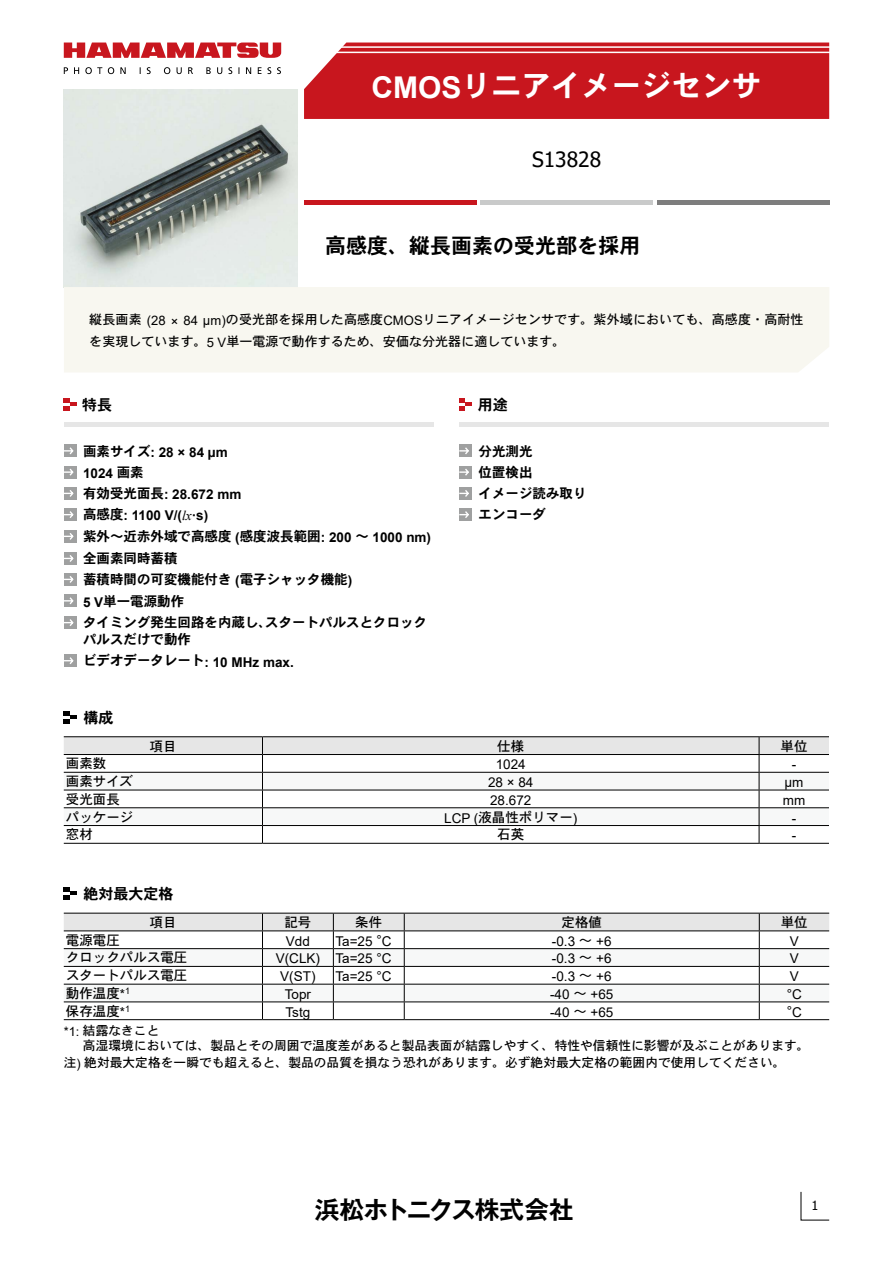
<style>
.page{position:relative;width:893px;height:1263px;background:#fff}
.page>*{position:absolute;margin:0;border:0;box-sizing:border-box;transform-origin:0 0}
.t1{font:30px "DFHS Gothic W7 WINP RKSJ H";color:#fff}
.t2{font:700 24.6px "Gothic MB101 Pro De";letter-spacing:-.025em;color:#000}
.t3{font:21px "DFHS Gothic W7 WINP RKSJ H";color:#000}
.t4{font:21px "Tahoma";color:#000}
.t5{font:15px "DFHS Gothic W7 WINP RKSJ H";color:#000}
.t6{font:13.5px/21.5px "DFHS Gothic W7 WINP RKSJ H";color:#000}
.t7{font:13.5px "Arial";color:#000}
.t8{font:13.5px "DFHS Gothic W5 WINP RKSJ H";color:#000}
.t9{font:700 13.5px/21.3px "Arial";color:#000}
.t10{font:13.05px/22.5px "DFHS Gothic W5 WINP RKSJ H";letter-spacing:.005em;color:#000}
.t11{font:12.75px/15px "DFHS Gothic W5 WINP RKSJ H";color:#000}
.t12{font:12.75px "Tahoma";color:#000}
.s1{font-family:"Arial";font-weight:700}
.s2{font-family:"Arial"}
.s3{font-family:"DFHS Gothic W7 WINP RKSJ H";font-weight:400}
.s4{font-family:"Times New Roman";font-weight:400;font-style:italic}
.s5{font-family:"DFHS Gothic W5 WINP RKSJ H"}
</style>
<div class="page">
<div style="left:304px;top:43px;width:525px;height:76px;background:#c8161e"></div>
<div style="left:304px;top:200px;width:172px;height:5px;background:#c8161e"></div>
<div style="left:480px;top:200px;width:173px;height:5px;background:#c9caca"></div>
<div style="left:657px;top:200px;width:172px;height:5px;background:#7d7d7d"></div>
<hr style="left:306px;top:46px;width:527px;height:2px;background:#fff">
<hr style="left:306px;top:52px;width:527px;height:1px;background:#fff">
<img style="left:64px;top:89px;width:234px;height:198px">
<svg style="left:64px;top:43px;width:217px;height:15px"></svg>
<svg style="left:64px;top:67px;width:217px;height:7px"></svg>
<svg style="left:800px;top:1191px;width:30px;height:30px"></svg>
<div style="left:64px;top:287px;width:765px;height:85px;background:#f8f7f0"></div>
<div style="left:64px;top:466px;width:13px;height:12px;background:#9fa0a0"></div>
<svg style="left:64px;top:468px;width:10px;height:8px"></svg>
<div style="left:64px;top:487px;width:13px;height:13px;background:#9fa0a0"></div>
<svg style="left:64px;top:490px;width:10px;height:7px"></svg>
<div style="left:64px;top:508px;width:13px;height:13px;background:#9fa0a0"></div>
<svg style="left:64px;top:511px;width:10px;height:7px"></svg>
<div style="left:64px;top:530px;width:13px;height:13px;background:#9fa0a0"></div>
<svg style="left:64px;top:533px;width:10px;height:7px"></svg>
<div style="left:64px;top:552px;width:13px;height:13px;background:#9fa0a0"></div>
<svg style="left:64px;top:555px;width:10px;height:7px"></svg>
<div style="left:64px;top:573px;width:13px;height:13px;background:#9fa0a0"></div>
<svg style="left:64px;top:576px;width:10px;height:7px"></svg>
<div style="left:64px;top:594px;width:13px;height:13px;background:#9fa0a0"></div>
<svg style="left:64px;top:597px;width:10px;height:8px"></svg>
<div style="left:64px;top:444px;width:13px;height:13px;background:#9fa0a0"></div>
<svg style="left:64px;top:447px;width:10px;height:8px"></svg>
<div style="left:64px;top:616px;width:13px;height:13px;background:#9fa0a0"></div>
<svg style="left:64px;top:619px;width:10px;height:7px"></svg>
<div style="left:64px;top:654px;width:13px;height:13px;background:#9fa0a0"></div>
<svg style="left:64px;top:657px;width:10px;height:7px"></svg>
<div style="left:459px;top:466px;width:13px;height:12px;background:#9fa0a0"></div>
<svg style="left:459px;top:469px;width:10px;height:7px"></svg>
<div style="left:459px;top:508px;width:13px;height:13px;background:#9fa0a0"></div>
<svg style="left:459px;top:511px;width:10px;height:7px"></svg>
<div style="left:459px;top:487px;width:13px;height:13px;background:#9fa0a0"></div>
<svg style="left:459px;top:490px;width:10px;height:7px"></svg>
<div style="left:459px;top:444px;width:13px;height:13px;background:#9fa0a0"></div>
<svg style="left:459px;top:447px;width:10px;height:7px"></svg>
<svg style="left:64px;top:398px;width:13px;height:13px"></svg>
<svg style="left:459px;top:398px;width:13px;height:13px"></svg>
<div style="left:64px;top:422px;width:370px;height:5px;background:#e6e6e6"></div>
<div style="left:459px;top:422px;width:370px;height:5px;background:#e6e6e6"></div>
<svg style="left:64px;top:887px;width:13px;height:13px"></svg>
<svg style="left:64px;top:913px;width:765px;height:106px"></svg>
<hr style="left:64px;top:1019px;width:198px;height:1px;background:#000">
<hr style="left:262px;top:1019px;width:71px;height:1px;background:#000">
<hr style="left:333px;top:1019px;width:71px;height:1px;background:#000">
<hr style="left:404px;top:1019px;width:355px;height:1px;background:#000">
<hr style="left:759px;top:1019px;width:70px;height:1px;background:#000">
<svg style="left:64px;top:711px;width:13px;height:13px"></svg>
<hr style="left:64px;top:736px;width:198px;height:1px;background:#000">
<hr style="left:262px;top:736px;width:497px;height:1px;background:#000">
<hr style="left:759px;top:736px;width:70px;height:1px;background:#000">
<svg style="left:64px;top:737px;width:765px;height:106px"></svg>
<hr style="left:64px;top:843px;width:198px;height:1px;background:#000">
<hr style="left:262px;top:843px;width:497px;height:1px;background:#000">
<hr style="left:759px;top:843px;width:70px;height:1px;background:#000">
<h1 class="t1" style="left:372px;top:70px;width:391px"><span class="s1">CMOS</span>リニアイメージセンサ</h1>
<h3 class="t4" style="left:532px;top:145px;width:71px">S13828</h3>
<h3 class="t3" style="left:325px;top:235px;width:316px">高感度、縦長画素の受光部を採用</h3>
<p class="t10" style="left:89px;top:308px;width:716px">縦長画素 <span class="s2">(28 × 84 µm)</span>の受光部を採用した高感度<span class="s2">CMOS</span>リニアイメージセンサです。紫外域においても、高感度・高耐性を実現しています。<span class="s2">5 V</span>単一電源で動作するため、安価な分光器に適しています。</p>
<p class="t5" style="left:82px;top:397px;width:31px">特長</p>
<p class="t5" style="left:478px;top:397px;width:31px">用途</p>
<p class="t9" style="left:83px;top:441px;width:146px"><span class="s3">画素サイズ</span>: 28 × 84 µm</p>
<p class="t9" style="left:83px;top:463px;width:160px">1024 <span class="s3">画素<br>有効受光面長</span>: 28.672 mm<span class="s3">高感度</span>: 1100 V/(<span class="s4">lx</span>·s)</p>
<p class="t6" style="left:83px;top:525px;width:350px">紫外～近赤外域で高感度 <span class="s1">(</span>感度波長範囲<span class="s1">: 200</span> ～ <span class="s1">1000 nm)</span>全画素同時蓄積<br>蓄積時間の可変機能付き <span class="s1">(</span>電子シャッタ機能<span class="s1">)<br>5 V</span>単一電源動作</p>
<p class="t6" style="left:83px;top:614px;width:346px;line-height:16.5px">タイミング発生回路を内蔵し、スタートパルスとクロックパルスだけで動作</p>
<p class="t9" style="left:83px;top:651px;width:212px"><span class="s3">ビデオデータレート</span>: 10 MHz max.</p>
<p class="t5" style="left:83px;top:710px;width:31px">構成</p>
<p class="t6" style="left:478px;top:440px;width:55px">分光測光</p>
<p class="t6" style="left:478px;top:461px;width:55px">位置検出</p>
<p class="t6" style="left:478px;top:504px;width:69px">エンコーダ</p>
<p class="t6" style="left:478px;top:482px;width:109px">イメージ読み取り</p>
<p class="t8" style="left:150px;top:739px;width:28px">項目</p>
<p class="t8" style="left:497px;top:739px;width:28px">仕様</p>
<p class="t8" style="left:780px;top:739px;width:28px">単位</p>
<p class="t8" style="left:66px;top:757px;width:42px">画素数</p>
<p class="t7" style="left:496px;top:755px;width:32px">1024</p>
<p class="t7" style="left:792px;top:755px;width:6px">-</p>
<p class="t8" style="left:66px;top:774px;width:69px">画素サイズ</p>
<p class="t7" style="left:488px;top:773px;width:47px">28 × 84</p>
<p class="t7" style="left:784px;top:773px;width:21px">µm</p>
<p class="t8" style="left:66px;top:792px;width:55px">受光面長</p>
<p class="t7" style="left:490px;top:791px;width:43px">28.672</p>
<p class="t7" style="left:783px;top:791px;width:24px">mm</p>
<p class="t8" style="left:66px;top:810px;width:69px">パッケージ</p>
<p class="t8" style="left:444px;top:810px;width:135px"><span class="s2">LCP (</span>液晶性ポリマー<span class="s2">)</span></p>
<p class="t7" style="left:792px;top:808px;width:6px">-</p>
<p class="t8" style="left:66px;top:828px;width:28px">窓材</p>
<p class="t8" style="left:497px;top:828px;width:28px">石英</p>
<p class="t7" style="left:792px;top:826px;width:6px">-</p>
<p class="t5" style="left:83px;top:886px;width:91px">絶対最大定格</p>
<p class="t8" style="left:150px;top:915px;width:28px">項目</p>
<p class="t8" style="left:284px;top:915px;width:28px">記号</p>
<p class="t8" style="left:355px;top:915px;width:28px">条件</p>
<p class="t8" style="left:561px;top:915px;width:42px">定格値</p>
<p class="t8" style="left:781px;top:915px;width:28px">単位</p>
<p class="t8" style="left:66px;top:933px;width:56px">電源電圧</p>
<p class="t7" style="left:286px;top:932px;width:26px">Vdd</p>
<p class="t7" style="left:335px;top:932px;width:58px">Ta=25 °C</p>
<p class="t7" style="left:552px;top:932px;width:61px">-0.3 <span class="s5">～</span> +6</p>
<p class="t7" style="left:790px;top:932px;width:11px">V</p>
<p class="t8" style="left:66px;top:951px;width:123px">クロックパルス電圧</p>
<p class="t7" style="left:276px;top:949px;width:117px">V(CLK) Ta=25 °C</p>
<p class="t7" style="left:552px;top:949px;width:61px">-0.3 <span class="s5">～</span> +6</p>
<p class="t7" style="left:790px;top:949px;width:11px">V</p>
<p class="t8" style="left:66px;top:968px;width:123px">スタートパルス電圧</p>
<p class="t7" style="left:280px;top:967px;width:37px">V(ST)</p>
<p class="t7" style="left:335px;top:967px;width:58px">Ta=25 °C</p>
<p class="t7" style="left:552px;top:967px;width:61px">-0.3 <span class="s5">～</span> +6</p>
<p class="t7" style="left:790px;top:967px;width:11px">V</p>
<p class="t8" style="left:66px;top:986px;width:66px">動作温度<span class="s2">*</span><sup>1</sup></p>
<p class="t7" style="left:285px;top:985px;width:28px">Topr</p>
<p class="t7" style="left:550px;top:985px;width:65px">-40 <span class="s5">～</span> +65</p>
<p class="t7" style="left:787px;top:985px;width:17px">°C</p>
<p class="t8" style="left:66px;top:1004px;width:66px">保存温度<span class="s2">*</span><sup>1</sup></p>
<p class="t7" style="left:286px;top:1003px;width:26px">Tstg</p>
<p class="t7" style="left:550px;top:1003px;width:65px">-40 <span class="s5">～</span> +65</p>
<p class="t7" style="left:787px;top:1002px;width:17px">°C</p>
<p class="t11" style="left:83px;top:1023px;width:728px;text-indent:-19px"><span class="s2">*1:</span> 結露なきこと<br>高湿環境においては、製品とその周囲で温度差があると製品表面が結露しやすく、特性や信頼性に影響が及ぶことがあります。</p>
<p class="t11" style="left:64px;top:1055px;width:723px">注<span class="s2">)</span> 絶対最大定格を一瞬でも超えると、製品の品質を損なう恐れがあります。必ず絶対最大定格の範囲内で使用してください。</p>
<h2 class="t2" style="left:315px;top:1189px;width:260px">浜松ホトニクス株式会社</h2>
<p class="t12" style="left:811px;top:1196px;width:8px">1</p>
</div>
